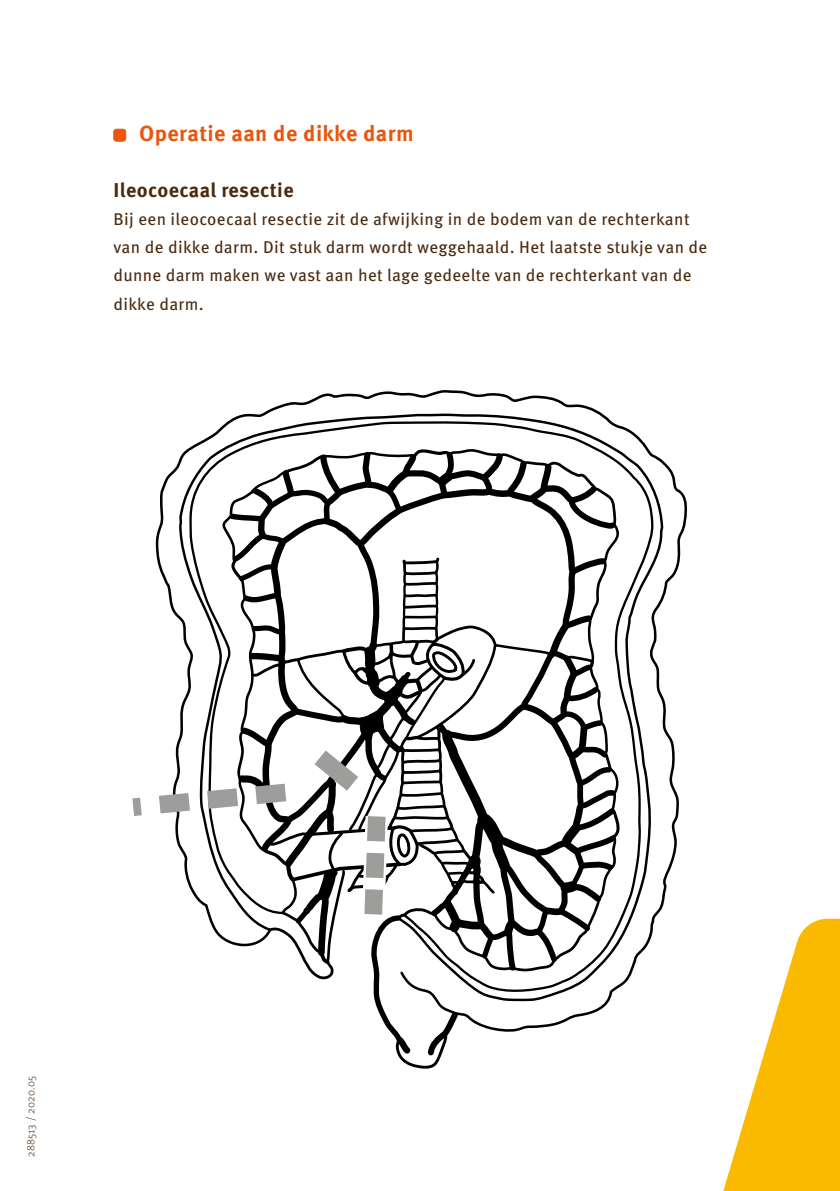
<style>
.page{position:relative;width:840px;height:1191px;background:#fff}
.page>*{position:absolute;margin:0;border:0;box-sizing:border-box;transform-origin:0 0}
.t1{font:700 22px "Meta Pro";letter-spacing:.02em;color:#ea560d}
.t2{font:700 20px "Meta Pro";letter-spacing:.02em;color:#4b2a0e}
.t3{font:17px/28px "Meta Pro";letter-spacing:.02em;color:#4b2a0e}
.t4{font:300 11px "Meta Pro";letter-spacing:.02em;color:#4b2a0e}
</style>
<div class="page">
<svg style="left:723px;top:918px;width:116px;height:273px"></svg>
<div style="left:114px;top:129px;width:12px;height:12px;background:#ea560d;border-radius:3px"></div>
<div style="left:113px;top:129px;width:13px;height:12px;border:1px solid #ea560d;border-radius:3px"></div>
<svg style="left:620px;top:425px;width:32px;height:562px"></svg>
<svg style="left:132px;top:390px;width:488px;height:679px"></svg>
<p class="t1" style="left:139px;top:117px;width:276px">Operatie aan de dikke darm</p>
<p class="t2" style="left:113px;top:175px;width:182px">Ileocoecaal resectie</p>
<p class="t3" style="left:113px;top:204px;width:595px">Bij een ileocoecaal resectie zit de afwijking in de bodem van de rechterkant van de dikke darm. Dit stuk darm wordt weggehaald. Het laatste stukje van de dunne darm maken we vast aan het lage gedeelte van de rechterkant van de dikke darm.</p>
<p class="t4" style="left:23px;top:1157px;width:82px;rotate:-90deg">288513 / 2020.05</p>
</div>
